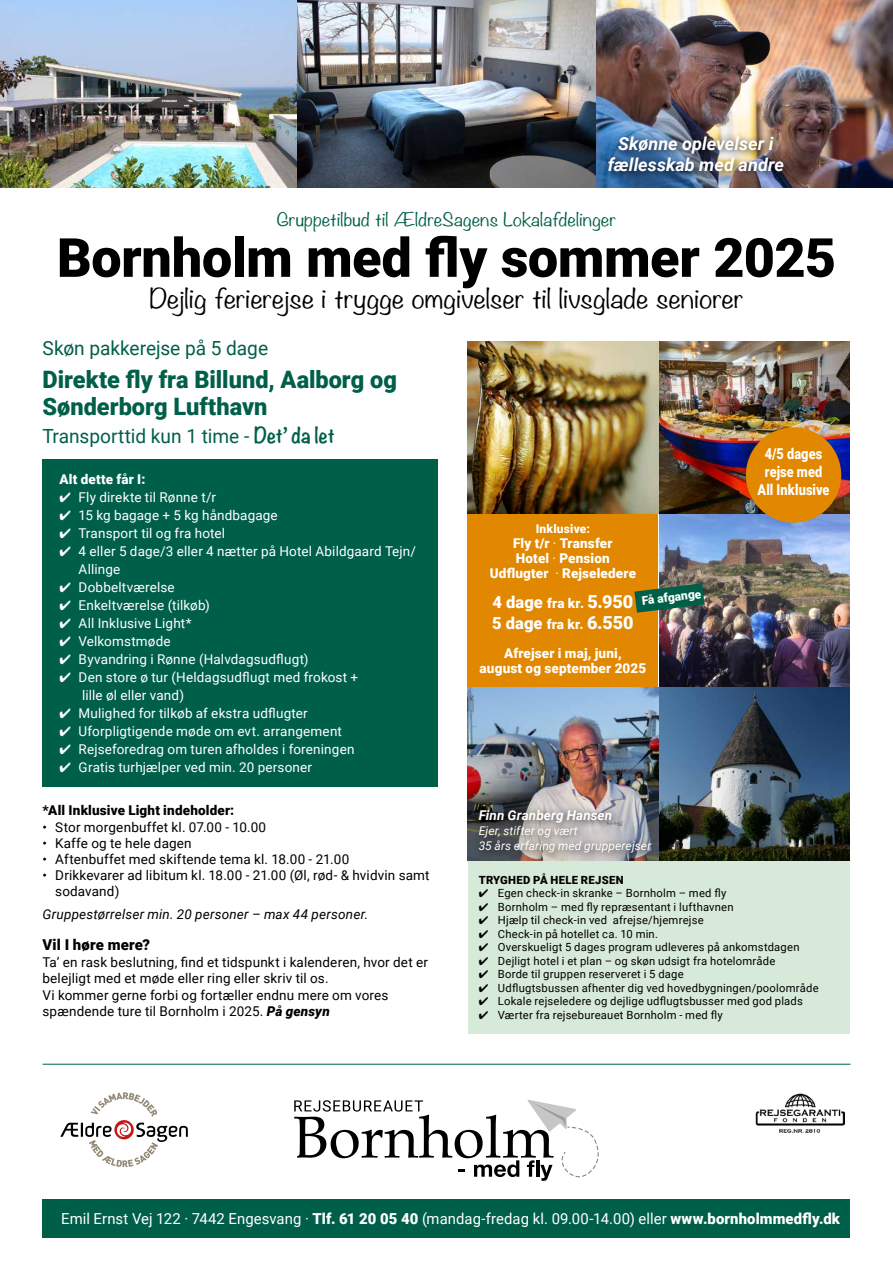
<style>
.page{position:relative;width:893px;height:1263px;background:#fff}
.page>*{position:absolute;margin:0;border:0;box-sizing:border-box;transform-origin:0 0}
.t1{font:900 54px "Roboto";letter-spacing:-.01em;color:#000}
.t2{font:300 24px "Noteworthy";letter-spacing:-.005em;color:#000;scale:1.2 1}
.t3{font:900 24px/27px "Roboto";color:#005f49}
.t4{font:19.5px "Roboto";letter-spacing:-.005em;color:#005f49}
.t5{font:italic 700 18px/21px "Roboto";letter-spacing:.005em;color:#fff;text-align:center}
.t6{font:300 16.5px "Noteworthy";letter-spacing:.005em;color:#005f49;scale:1.2 1}
.t7{font:15.15px "Roboto";letter-spacing:.005em;color:#fff}
.t8{font:900 15px/18px "Roboto";letter-spacing:.005em;color:#fff;text-align:center;scale:.85 1}
.t9{font:900 15px "Roboto";letter-spacing:.005em;color:#000}
.t10{font:13.5px/18px "Roboto";letter-spacing:.01em;color:#fff}
.t11{font:13.5px/16.5px "Roboto";letter-spacing:.01em;color:#000}
.t12{font:900 13.5px/15px "Roboto";letter-spacing:.01em;color:#fff;text-align:center}
.t13{font:italic 13.5px "Roboto";letter-spacing:.015em;color:#000}
.t14{font:900 13.5px "Roboto";letter-spacing:.01em;color:#000}
.t15{font:italic 700 13.5px "Roboto";letter-spacing:.01em;color:#fff}
.t16{font:italic 12px/15px "Roboto";letter-spacing:.01em;color:#fff}
.t17{font:900 12px "Roboto";letter-spacing:.015em;color:#fff}
.t18{font:11.25px "Roboto";letter-spacing:.02em;color:#000}
.t19{font:900 11.25px "Roboto";letter-spacing:.025em;color:#000}
.s1{font-family:"Noteworthy";font-weight:700}
.s2{font-weight:900;font-style:italic}
.s3{font-weight:400}
.s4{font-size:16.5px}
.s5{font-size:18px}
.s6{font-weight:900}
</style>
<div class="page">
<svg style="left:294px;top:1100px;width:305px;height:81px"></svg>
<img style="left:755px;top:1093px;width:89px;height:40px">
<hr style="left:43px;top:1064px;width:807px;height:1px;background:#005f49">
<div style="left:43px;top:1199px;width:807px;height:38px;background:#005f49"></div>
<img style="left:0;top:0;width:893px;height:187px">
<div style="left:43px;top:459px;width:395px;height:328px;background:#005f49"></div>
<img style="left:468px;top:341px;width:381px;height:172px">
<div style="left:468px;top:514px;width:190px;height:173px;background:#e18800"></div>
<img style="left:468px;top:688px;width:190px;height:172px">
<div style="left:468px;top:861px;width:381px;height:172px;background:#d7ead9"></div>
<img style="left:659px;top:514px;width:190px;height:174px">
<img style="left:659px;top:688px;width:190px;height:172px">
<div style="left:746px;top:427px;width:95px;height:96px;background:#e18800;border-radius:50%"></div>
<div style="left:604px;top:131px;width:190px;height:50px;background:#000;opacity:.75"></div>
<svg style="left:60px;top:1092px;width:128px;height:75px"></svg>
<div style="left:473px;top:804px;width:188px;height:57px;background:#000;opacity:.75"></div>
<svg style="left:634px;top:583px;width:70px;height:30px;background:#326747"></svg>
<h3 class="t5" style="left:608px;top:132px;width:178px">Skønne oplevelser i fællesskab med andre</h3>
<p class="t6" style="left:277px;top:205px;width:284px">Gruppetilbud til ÆldreSagens Lokalafdelinger</p>
<h1 class="t1" style="left:57px;top:220px;width:781px">Bornholm med fly sommer 2025</h1>
<h2 class="t2" style="left:149px;top:278px;width:497px">Dejlig ferierejse i trygge omgivelser til livsglade seniorer</h2>
<h3 class="t4" style="left:43px;top:334px;width:227px">Skøn pakkerejse på 5 dage</h3>
<h2 class="t3" style="left:43px;top:365px;width:356px">Direkte fly fra Billund, Aalborg og<br>Sønderborg Lufthavn</h2>
<h3 class="t4" style="left:43px;top:423px;width:294px">Transporttid kun 1 time - <span class="s1">Det’ da let</span></h3>
<p class="t12" style="left:60px;top:471px;width:87px">Alt dette får I:</p>
<p class="t10" style="left:60px;top:488px;width:158px">✔ Fly direkte til Rønne t/r</p>
<p class="t10" style="left:60px;top:506px;width:220px">✔ 15 kg bagage + 5 kg håndbagage</p>
<p class="t10" style="left:60px;top:524px;width:167px">✔ Transport til og fra hotel</p>
<p class="t10" style="left:79px;top:542px;width:339px;text-indent:-19px">✔ 4 eller 5 dage/3 eller 4 nætter på Hotel Abildgaard Tejn/<br>Allinge</p>
<p class="t10" style="left:60px;top:578px;width:117px">✔ Dobbeltværelse</p>
<p class="t10" style="left:60px;top:596px;width:152px">✔ Enkeltværelse (tilkøb)</p>
<p class="t10" style="left:60px;top:614px;width:134px">✔ All Inklusive Light*</p>
<p class="t10" style="left:60px;top:632px;width:113px">✔ Velkomstmøde</p>
<p class="t10" style="left:60px;top:650px;width:250px">✔ Byvandring i Rønne (Halvdagsudflugt)</p>
<p class="t10" style="left:82px;top:668px;width:278px;text-indent:-22px">✔ Den store ø tur (Heldagsudflugt med frokost + lille øl eller vand)</p>
<p class="t10" style="left:60px;top:704px;width:250px">✔ Mulighed for tilkøb af ekstra udflugter</p>
<p class="t10" style="left:60px;top:722px;width:284px">✔ Uforpligtigende møde om evt. arrangement</p>
<p class="t10" style="left:60px;top:740px;width:296px">✔ Rejseforedrag om turen afholdes i foreningen</p>
<p class="t10" style="left:60px;top:758px;width:254px">✔ Gratis turhjælper ved min. 20 personer</p>
<p class="t14" style="left:43px;top:801px;width:193px">*All Inklusive Light indeholder:</p>
<p class="t11" style="left:43px;top:818px;width:225px">• Stor morgenbuffet kl. 07.00 - 10.00</p>
<p class="t11" style="left:43px;top:834px;width:151px">• Kaffe og te hele dagen</p>
<p class="t11" style="left:43px;top:850px;width:308px">• Aftenbuffet med skiftende tema kl. 18.00 - 21.00</p>
<p class="t11" style="left:55px;top:867px;width:376px;text-indent:-13px">• Drikkevarer ad libitum kl. 18.00 - 21.00 (Øl, rød- &amp; hvidvin samt sodavand)</p>
<p class="t13" style="left:43px;top:905px;width:327px">Gruppestørrelser min. 20 personer – max 44 personer.</p>
<p class="t9" style="left:43px;top:934px;width:109px">Vil I høre mere?</p>
<p class="t11" style="left:43px;top:953px;width:387px">Ta’ en rask beslutning, find et tidspunkt i kalenderen, hvor det er belejligt med et møde eller ring eller skriv til os.<br>Vi kommer gerne forbi og fortæller endnu mere om vores spændende ture til Bornholm i 2025. <span class="s2">På gensyn</span></p>
<p class="t17" style="left:536px;top:521px;width:56px">Inklusive:</p>
<p class="t12" style="left:490px;top:536px;width:148px">Fly t/r <span class="s3">·</span> Transfer<br>Hotel <span class="s3">·</span> Pension<br>Udflugter <span class="s3">·</span> Rejseledere</p>
<p class="t12" style="left:492px;top:593px;width:143px;line-height:21px;text-align:left"><span class="s4">4 dage</span> fra kr. <span class="s5">5.950<br></span><span class="s4">5 dage</span> fra kr. <span class="s5">6.550</span></p>
<p class="t12" style="left:480px;top:645px;width:168px">Afrejser i maj, juni,<br>august og september 2025</p>
<p class="t17" style="left:641px;top:592px;width:61px;rotate:-7deg">Få afgange</p>
<p class="t8" style="left:757px;top:445px;width:86px">4/5 dages rejse med<br>All Inklusive</p>
<p class="t15" style="left:479px;top:806px;width:135px">Finn Granberg Hansen</p>
<p class="t16" style="left:479px;top:823px;width:174px">Ejer, stifter og vært<br>35 års erfaring med grupperejser</p>
<p class="t19" style="left:479px;top:872px;width:146px">TRYGHED PÅ HELE REJSEN</p>
<p class="t18" style="left:479px;top:885px;width:249px">✔ Egen check-in skranke – Bornholm – med fly</p>
<p class="t18" style="left:479px;top:899px;width:256px">✔ Bornholm – med fly repræsentant i lufthavnen</p>
<p class="t18" style="left:479px;top:912px;width:226px">✔ Hjælp til check-in ved afrejse/hjemrejse</p>
<p class="t18" style="left:479px;top:926px;width:181px">✔ Check-in på hotellet ca. 10 min.</p>
<p class="t18" style="left:479px;top:939px;width:322px">✔ Overskueligt 5 dages program udleveres på ankomstdagen</p>
<p class="t18" style="left:479px;top:953px;width:298px">✔ Dejligt hotel i et plan – og skøn udsigt fra hotelområde</p>
<p class="t18" style="left:479px;top:966px;width:206px">✔ Borde til gruppen reserveret i 5 dage</p>
<p class="t18" style="left:479px;top:980px;width:341px">✔ Udflugtsbussen afhenter dig ved hovedbygningen/poolområde</p>
<p class="t18" style="left:479px;top:993px;width:326px">✔ Lokale rejseledere og dejlige udflugtsbusser med god plads</p>
<p class="t18" style="left:479px;top:1007px;width:245px">✔ Værter fra rejsebureauet Bornholm - med fly</p>
<p class="t7" style="left:61px;top:1208px;width:780px">Emil Ernst Vej 122 · 7442 Engesvang · <span class="s6">Tlf. 61 20 05 40</span> (mandag-fredag kl. 09.00-14.00) eller <span class="s6">www.bornholmmedfly.dk</span></p>
</div>
